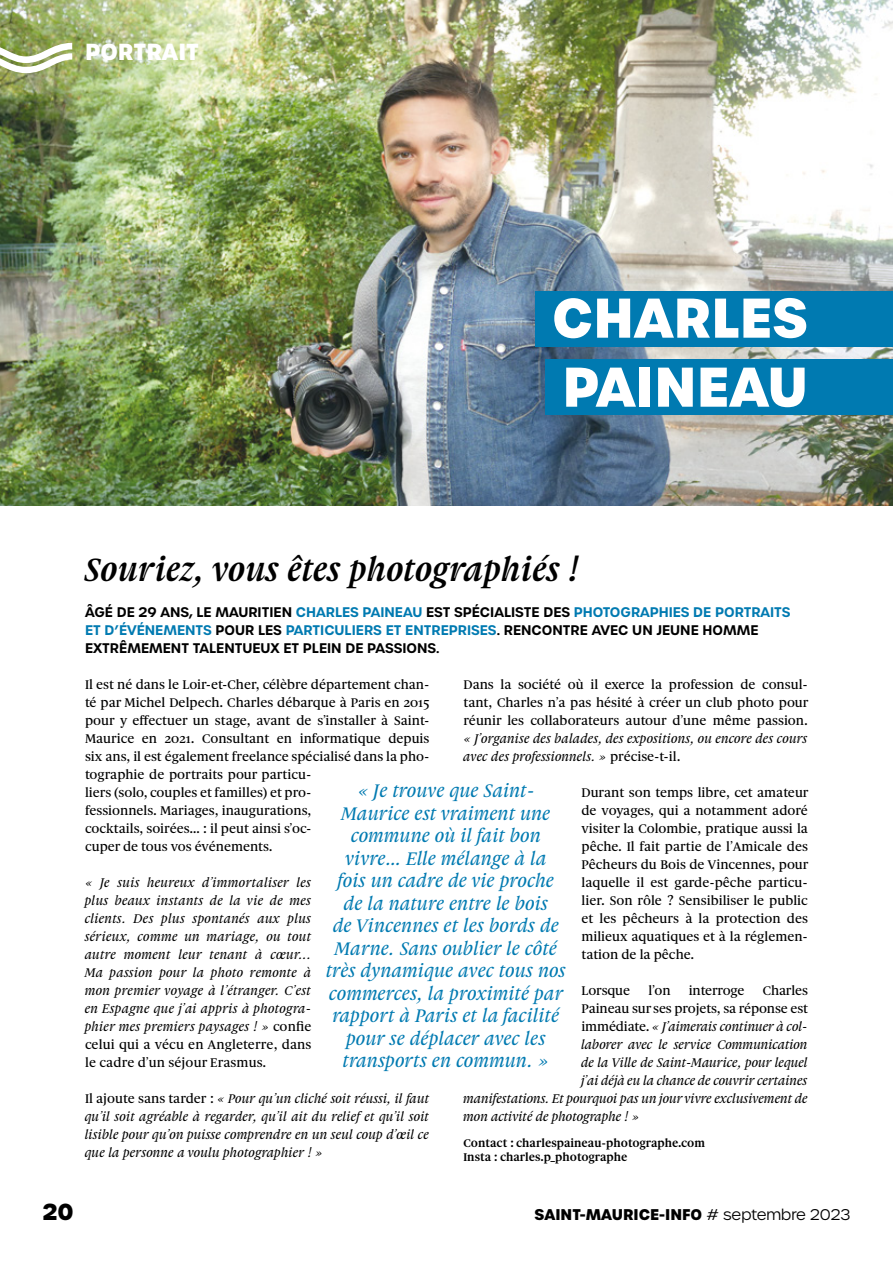
<style>
.page{position:relative;width:893px;height:1263px;background:#fff}
.page>*{position:absolute;margin:0;border:0;box-sizing:border-box;transform-origin:0 0}
.t1{font:700 54px/69px "Urbane";color:#fff}
.t2{font:italic 700 34.5px "Gauthier FY";color:#000}
.t3{font:700 22.5px "Urbane";color:#fff}
.t4{font:700 22.5px "Urbane";color:#000}
.t5{font:italic 500 19.5px/22.5px "Gauthier FY";color:#007ab1;text-align:center}
.t6{font:700 15px "Urbane";color:#000}
.t7{font:500 13.5px/18px "Gauthier FY";color:#000;text-align:justify}
.t8{font:italic 500 13.5px/18px "Gauthier FY";letter-spacing:-.01em;color:#000;text-align:justify}
.t9{font:600 13.5px/18px "Urbane";color:#000}
.t10{font:700 12px/13.5px "Gauthier FY";color:#000}
.s1{color:#007ab1}
.s2{font-style:normal}
.s3{font-weight:300}
</style>
<div class="page">
<img style="left:0;top:0;width:893px;height:506px">
<div style="left:536px;top:291px;width:357px;height:56px;background:#007ab1"></div>
<div style="left:546px;top:359px;width:347px;height:56px;background:#007ab1"></div>
<svg style="left:0;top:43px;width:72px;height:30px"></svg>
<h3 class="t3" style="left:85px;top:36px;width:116px">PORTRAIT</h3>
<h1 class="t1" style="left:552px;top:284px;width:258px">CHARLES<br>PAINEAU</h1>
<h2 class="t2" style="left:85px;top:548px;width:497px">Souriez, vous êtes photographiés !</h2>
<p class="t9" style="left:85px;top:603px;width:707px">ÂGÉ DE 29 ANS, LE MAURITIEN <span class="s1">CHARLES PAINEAU</span> EST SPÉCIALISTE DES <span class="s1">PHOTOGRAPHIES DE PORTRAITS<br>ET D’ÉVÉNEMENTS</span> POUR LES <span class="s1">PARTICULIERS ET ENTREPRISES</span>. RENCONTRE AVEC UN JEUNE HOMME<br>EXTRÊMEMENT TALENTUEUX ET PLEIN DE PASSIONS.</p>
<p class="t7" style="left:85px;top:675px;width:346px;text-align:left">Il est né dans le Loir-et-Cher, célèbre département chan&shy;té par Michel Delpech. Charles débarque à Paris en 2015 pour y effectuer un stage, avant de s’installer à Saint-Maurice en 2021. Consultant en informatique depuis six ans, il est également freelance spécialisé dans la pho&shy;tographie de portraits pour particu-<br>liers (solo, couples et familles) et pro-<br>fessionnels. Mariages, inaugurations,<br>cocktails, soirées… : il peut ainsi s’oc-<br>cuper de tous vos événements.</p>
<p class="t8" style="left:85px;top:873px;width:228px">« Je suis heureux d’immortaliser les plus beaux instants de la vie de mes clients. Des plus spontanés aux plus sérieux, comme un mariage, ou tout autre moment leur tenant à cœur...<br>Ma passion pour la photo remonte à mon premier voyage à l’étranger. C’est en Espagne que j’ai appris à photogra&shy;phier mes premiers paysages ! » <span class="s2">confie celui qui a vécu en Angleterre, dans le cadre d’un séjour Erasmus.</span></p>
<p class="t8" style="left:85px;top:1089px;width:346px"><span class="s2">Il ajoute sans tarder :</span> « Pour qu’un cliché soit réussi, il faut qu’il soit agréable à regarder, qu’il ait du relief et qu’il soit lisible pour qu’on puisse comprendre en un seul coup d’œil ce que la personne a voulu photographier ! »</p>
<p class="t7" style="left:463px;top:675px;width:347px">Dans la société où il exerce la profession de consul&shy;tant, Charles n’a pas hésité à créer un club photo pour réunir les collaborateurs autour d’une même passion.</p>
<p class="t8" style="left:463px;top:729px;width:346px">« J’organise des balades, des expositions, ou encore des cours avec des professionnels. » <span class="s2">précise-t-il.</span></p>
<p class="t7" style="left:581px;top:783px;width:229px">Durant son temps libre, cet amateur de voyages, qui a notamment adoré visiter la Colombie, pratique aussi la pêche. Il fait partie de l’Amicale des Pêcheurs du Bois de Vincennes, pour laquelle il est garde-pêche particu&shy;lier. Son rôle ? Sensibiliser le public et les pêcheurs à la protection des milieux aquatiques et à la réglemen&shy;tation de la pêche.</p>
<p class="t7" style="left:581px;top:981px;width:50px">Lorsque</p>
<p class="t7" style="left:648px;top:981px;width:24px">l’on</p>
<p class="t7" style="left:689px;top:981px;width:57px">interroge</p>
<p class="t7" style="left:763px;top:981px;width:47px">Charles</p>
<p class="t7" style="left:581px;top:999px;width:228px">Paineau sur ses projets, sa réponse est</p>
<p class="t8" style="left:581px;top:1017px;width:228px"><span class="s2">immédiate.</span> « J’aimerais continuer à col-</p>
<p class="t8" style="left:581px;top:1035px;width:228px">laborer avec le service Communication</p>
<p class="t8" style="left:581px;top:1053px;width:228px">de la Ville de Saint-Maurice, pour lequel</p>
<p class="t8" style="left:581px;top:1071px;width:228px">j’ai déjà eu la chance de couvrir certaines</p>
<p class="t8" style="left:463px;top:1089px;width:346px">manifestations. Et pourquoi pas un jour vivre exclusivement de</p>
<p class="t8" style="left:463px;top:1107px;width:178px">mon activité de photographe ! »</p>
<p class="t10" style="left:463px;top:1136px;width:243px">Contact : charlespaineau-photographe.com<br>Insta : charles.p_photographe</p>
<p class="t5" style="left:326px;top:779px;width:241px">« Je trouve que Saint-<br>Maurice est vraiment une commune où il fait bon vivre… Elle mélange à la<br>fois un cadre de vie proche de la nature entre le bois<br>de Vincennes et les bords de<br>Marne. Sans oublier le côté très dynamique avec tous nos commerces, la proximité par rapport à Paris et la facilité pour se déplacer avec les transports en commun. »</p>
<h3 class="t4" style="left:43px;top:1197px;width:33px">20</h3>
<p class="t6" style="left:534px;top:1204px;width:317px">SAINT-MAURICE-INFO <span class="s3"># septembre 2023</span></p>
</div>
